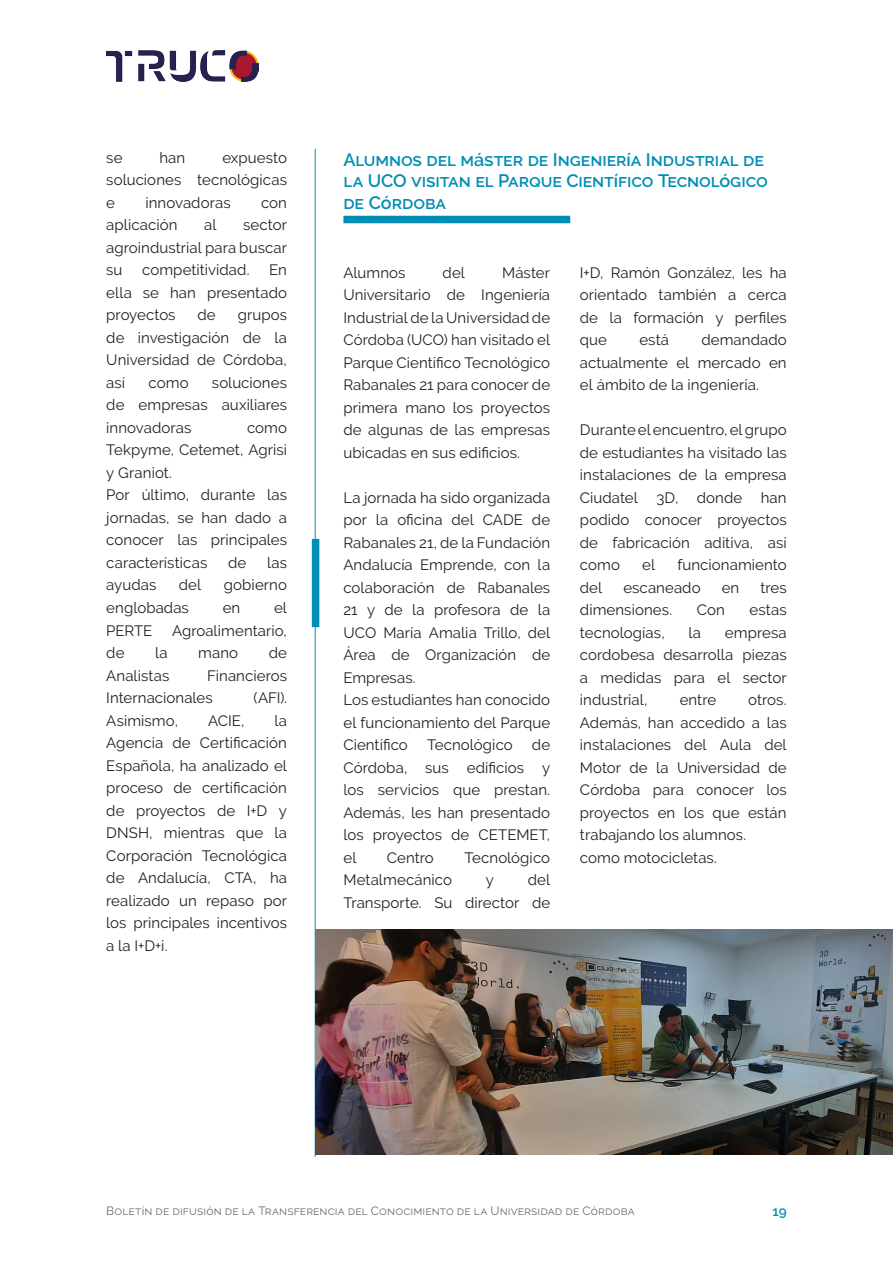
<style>
.page{position:relative;width:893px;height:1263px;background:#fff}
.page>*{position:absolute;margin:0;border:0;box-sizing:border-box;transform-origin:0 0}
.SubTitle_1{font:600 18px/21.6px "Raleway";letter-spacing:-.005em;color:#008eb5}
.Body_Text_10pts{font:15px/22.5px "Raleway";letter-spacing:.005em;color:#231f20;text-align:justify}
.t1{font:600 13.5px "Raleway";color:#008eb5}
.t2{font:12px "Raleway";letter-spacing:.01em;color:#6c6d70}
</style>
<div class="page">
<img style="left:106px;top:51px;width:153px;height:30px">
<div style="left:343px;top:216px;width:227px;height:7px;background:#008eb5"></div>
<hr style="left:315px;top:149px;width:1px;height:1008px;background:#008eb5">
<div style="left:312px;top:539px;width:7px;height:88px;background:#008eb5"></div>
<img style="left:316px;top:929px;width:577px;height:226px">
<p class="Body_Text_10pts" style="left:106px;top:146px;width:18px">se</p>
<p class="Body_Text_10pts" style="left:159px;top:146px;width:27px">han</p>
<p class="Body_Text_10pts" style="left:106px;top:146px;width:182px;text-indent:116px">expuesto soluciones tecnológicas e</p>
<p class="Body_Text_10pts" style="left:145px;top:191px;width:87px">innovadoras</p>
<p class="Body_Text_10pts" style="left:261px;top:191px;width:27px">con</p>
<p class="Body_Text_10pts" style="left:106px;top:214px;width:73px">aplicación</p>
<p class="Body_Text_10pts" style="left:204px;top:214px;width:14px">al</p>
<p class="Body_Text_10pts" style="left:106px;top:214px;width:182px;text-indent:137px">sector agroindustrial para buscar su</p>
<p class="Body_Text_10pts" style="left:142px;top:259px;width:109px">competitividad.</p>
<p class="Body_Text_10pts" style="left:106px;top:259px;width:182px;text-indent:163px">En ella se han presentado proyectos</p>
<p class="Body_Text_10pts" style="left:198px;top:304px;width:20px">de</p>
<p class="Body_Text_10pts" style="left:106px;top:304px;width:182px;text-indent:131px">grupos de investigación de la Universidad de Córdoba, así</p>
<p class="Body_Text_10pts" style="left:106px;top:371px;width:182px;text-indent:106px">soluciones de empresas auxiliares innovadoras</p>
<p class="Body_Text_10pts" style="left:149px;top:371px;width:42px">como</p>
<p class="Body_Text_10pts" style="left:106px;top:416px;width:182px;text-indent:141px">como Tekpyme, Cetemet, Agrisi y Graniot.</p>
<p class="Body_Text_10pts" style="left:106px;top:484px;width:182px">Por último, durante las jornadas, se han dado a conocer las principales características</p>
<p class="Body_Text_10pts" style="left:228px;top:551px;width:20px">de</p>
<p class="Body_Text_10pts" style="left:267px;top:551px;width:21px">las</p>
<p class="Body_Text_10pts" style="left:106px;top:574px;width:52px">ayudas</p>
<p class="Body_Text_10pts" style="left:179px;top:574px;width:24px">del</p>
<p class="Body_Text_10pts" style="left:224px;top:574px;width:65px">gobierno</p>
<p class="Body_Text_10pts" style="left:106px;top:596px;width:84px">englobadas</p>
<p class="Body_Text_10pts" style="left:223px;top:596px;width:19px">en</p>
<p class="Body_Text_10pts" style="left:274px;top:596px;width:14px">el</p>
<p class="Body_Text_10pts" style="left:106px;top:619px;width:48px">PERTE</p>
<p class="Body_Text_10pts" style="left:172px;top:619px;width:116px">Agroalimentario,</p>
<p class="Body_Text_10pts" style="left:106px;top:641px;width:20px">de</p>
<p class="Body_Text_10pts" style="left:155px;top:641px;width:14px">la</p>
<p class="Body_Text_10pts" style="left:198px;top:641px;width:41px">mano</p>
<p class="Body_Text_10pts" style="left:269px;top:641px;width:20px">de</p>
<p class="Body_Text_10pts" style="left:106px;top:664px;width:65px">Analistas</p>
<p class="Body_Text_10pts" style="left:106px;top:664px;width:182px;text-indent:101px">Financieros<br>Internacionales</p>
<p class="Body_Text_10pts" style="left:254px;top:686px;width:35px">(AFI).</p>
<p class="Body_Text_10pts" style="left:106px;top:709px;width:73px">Asimismo,</p>
<p class="Body_Text_10pts" style="left:208px;top:709px;width:38px">ACIE,</p>
<p class="Body_Text_10pts" style="left:106px;top:709px;width:182px;text-indent:168px">la Agencia de Certificación Española, ha analizado el proceso de certificación de proyectos de I+D y DNSH, mientras que la Corporación Tecnológica de Andalucía, CTA, ha realizado un repaso por los principales incentivos a la I+D+i.</p>
<p class="SubTitle_1" style="left:343px;top:149px;width:426px">Alumnos del máster de Ingeniería Industrial de la UCO visitan el Parque Científico Tecnológico de Córdoba</p>
<p class="Body_Text_10pts" style="left:343px;top:261px;width:64px">Alumnos</p>
<p class="Body_Text_10pts" style="left:443px;top:261px;width:24px">del</p>
<p class="Body_Text_10pts" style="left:343px;top:261px;width:208px;text-indent:159px">Máster Universitario de Ingeniería Industrial de la Universidad de Córdoba (UCO) han visitado el Parque Científico Tecnológico Rabanales 21 para conocer de primera mano los proyectos de algunas de las empresas ubicadas en sus edificios.</p>
<p class="Body_Text_10pts" style="left:343px;top:486px;width:208px">La jornada ha sido organizada por la oficina del CADE de Rabanales 21, de la Fundación Andalucía Emprende, con la colaboración de Rabanales 21 y de la profesora de la UCO María Amalia Trillo, del Área de Organización de Empresas.</p>
<p class="Body_Text_10pts" style="left:343px;top:689px;width:208px">Los estudiantes han conocido el funcionamiento del Parque Científico</p>
<p class="Body_Text_10pts" style="left:343px;top:734px;width:208px;text-indent:189px">de Córdoba, sus edificios y los servicios que prestan.<br>Además, les han presentado los proyectos de CETEMET, el</p>
<p class="Body_Text_10pts" style="left:427px;top:734px;width:87px">Tecnológico</p>
<p class="Body_Text_10pts" style="left:387px;top:846px;width:49px">Centro</p>
<p class="Body_Text_10pts" style="left:464px;top:846px;width:87px">Tecnológico</p>
<p class="Body_Text_10pts" style="left:343px;top:869px;width:110px">Metalmecánico</p>
<p class="Body_Text_10pts" style="left:486px;top:869px;width:10px">y</p>
<p class="Body_Text_10pts" style="left:343px;top:869px;width:208px;text-align:right">del<br>Transporte. Su director de</p>
<p class="Body_Text_10pts" style="left:580px;top:261px;width:208px">I+D, Ramón González, les ha orientado también a cerca de la formación y perfiles que</p>
<p class="Body_Text_10pts" style="left:580px;top:329px;width:208px;text-indent:122px">demandado actualmente el mercado en el ámbito de la ingeniería.</p>
<p class="Body_Text_10pts" style="left:580px;top:419px;width:208px">Durante el encuentro, el grupo de estudiantes ha visitado las instalaciones de la empresa Ciudatel 3D, donde han podido conocer proyectos de fabricación aditiva, así como</p>
<p class="Body_Text_10pts" style="left:639px;top:329px;width:31px">está</p>
<p class="Body_Text_10pts" style="left:642px;top:554px;width:14px">el</p>
<p class="Body_Text_10pts" style="left:677px;top:554px;width:111px">funcionamiento</p>
<p class="Body_Text_10pts" style="left:580px;top:576px;width:24px">del</p>
<p class="Body_Text_10pts" style="left:623px;top:576px;width:79px">escaneado</p>
<p class="Body_Text_10pts" style="left:722px;top:576px;width:19px">en</p>
<p class="Body_Text_10pts" style="left:760px;top:576px;width:28px">tres</p>
<p class="Body_Text_10pts" style="left:580px;top:599px;width:94px">dimensiones.</p>
<p class="Body_Text_10pts" style="left:697px;top:599px;width:30px">Con</p>
<p class="Body_Text_10pts" style="left:749px;top:599px;width:39px">estas</p>
<p class="Body_Text_10pts" style="left:580px;top:621px;width:86px">tecnologías,</p>
<p class="Body_Text_10pts" style="left:689px;top:621px;width:14px">la</p>
<p class="Body_Text_10pts" style="left:580px;top:621px;width:208px;text-indent:145px">empresa cordobesa desarrolla piezas a medidas para el sector industrial,</p>
<p class="Body_Text_10pts" style="left:580px;top:689px;width:208px;text-indent:168px">otros.<br>Además, han accedido a las instalaciones del Aula del Motor de la Universidad de Córdoba para conocer los proyectos en los que están trabajando los alumnos.</p>
<p class="Body_Text_10pts" style="left:580px;top:846px;width:139px">como motocicletas.</p>
<p class="Body_Text_10pts" style="left:680px;top:689px;width:38px">entre</p>
<p class="t2" style="left:106px;top:1204px;width:530px">Boletín de difusión de la Transferencia del Conocimiento de la Universidad de Córdoba</p>
<p class="t1" style="left:772px;top:1204px;width:16px">19</p>
</div>
